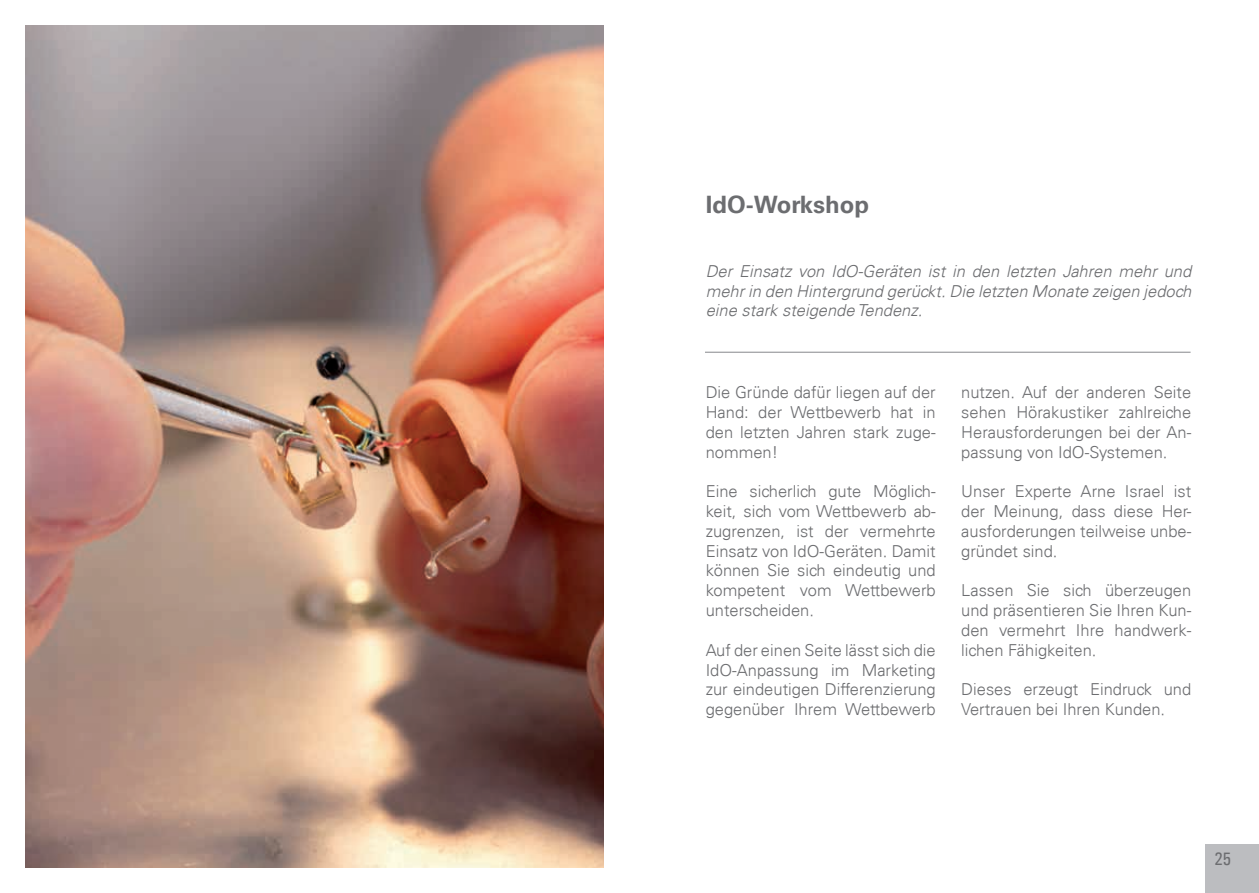
<style>
.page{position:relative;width:1259px;height:893px;background:#fff}
.page>*{position:absolute;margin:0;border:0;box-sizing:border-box;transform-origin:0 0}
.t1{font:700 24px "Univers 65";color:#6c6d70}
.t2{font:18px "Univers Condensed";color:#6c6d70}
.t3{font:300 16.5px/19.8px "Univers 45";color:#6c6d70;text-align:justify}
.t4{font:italic 300 16.5px/19.8px "Univers 45";color:#6c6d70;text-align:justify}
</style>
<div class="page">
<div style="left:1205px;top:845px;width:54px;height:48px;background:#bcbdc0"></div>
<hr style="left:705px;top:352px;width:485px;height:1px;background:#939598">
<img style="left:26px;top:26px;width:578px;height:841px">
<h1 class="t1" style="left:705px;top:190px;width:165px">IdO-Workshop</h1>
<p class="t4" style="left:705px;top:261px;width:487px">Der Einsatz von IdO-Geräten ist in den letzten Jahren mehr und mehr in den Hintergrund gerückt. Die letzten Monate zeigen jedoch eine stark steigende Tendenz.</p>
<p class="t3" style="left:705px;top:383px;width:231px">Die Gründe dafür liegen auf der Hand: der Wettbewerb hat in den letzten Jahren stark zuge&shy;nommen!</p>
<p class="t3" style="left:705px;top:482px;width:231px">Eine sicherlich gute Möglich&shy;keit, sich vom Wettbewerb ab&shy;zugrenzen, ist der vermehrte Einsatz von IdO-Geräten. Damit können Sie sich eindeutig und kompetent vom Wettbewerb unterscheiden.</p>
<p class="t3" style="left:705px;top:640px;width:231px">Auf der einen Seite lässt sich die IdO-Anpassung im Marketing zur eindeutigen Differenzierung gegenüber Ihrem Wettbewerb</p>
<p class="t3" style="left:961px;top:383px;width:231px">nutzen. Auf der anderen Seite sehen Hörakustiker zahlreiche Herausforderungen bei der An&shy;passung von IdO-Systemen.</p>
<p class="t3" style="left:961px;top:482px;width:231px">Unser Experte Arne Israel ist der Meinung, dass diese Her&shy;ausforderungen teilweise unbe&shy;gründet sind.</p>
<p class="t3" style="left:961px;top:581px;width:231px">Lassen Sie sich überzeugen und präsentieren Sie Ihren Kun&shy;den vermehrt Ihre handwerk&shy;lichen Fähigkeiten.</p>
<p class="t3" style="left:961px;top:680px;width:231px">Dieses erzeugt Eindruck und<br>Vertrauen bei Ihren Kunden.</p>
<p class="t2" style="left:1214px;top:848px;width:18px">25</p>
</div>
